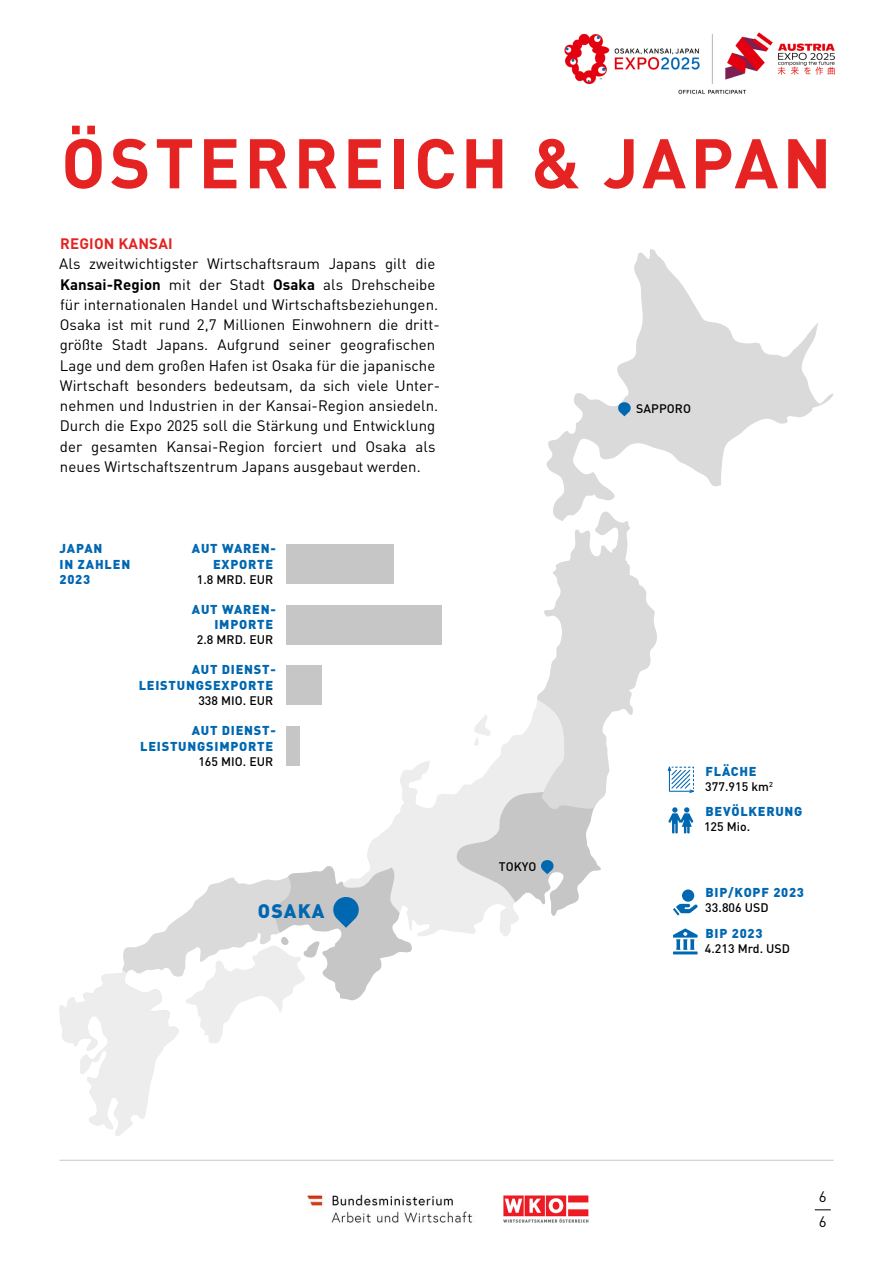
<style>
.page{position:relative;width:893px;height:1263px;background:#fff}
.page>*{position:absolute;margin:0;border:0;box-sizing:border-box;transform-origin:0 0}
.t1{font:700 69px "DIN Pro";letter-spacing:.06em;color:#e52322}
.t2{font:900 19.35px "DIN Pro";letter-spacing:.06em;color:#0067b1}
.t3{font:15px/20.2px "DIN Pro";letter-spacing:.005em;color:#000}
.t4{font:700 15px "DIN Pro";letter-spacing:.015em;color:#e52322}
.t5{font:900 12.75px/15.8px "DIN Pro";letter-spacing:.06em;color:#0067b1;text-align:right}
.t6{font:500 12.3px "DIN Pro";letter-spacing:.005em;color:#000}
.s1{font-weight:700}
</style>
<div class="page">
<svg style="left:546px;top:249px;width:287px;height:262px"></svg>
<svg style="left:367px;top:761px;width:152px;height:175px;fill:#ededed"></svg>
<svg style="left:59px;top:865px;width:353px;height:271px"></svg>
<svg style="left:457px;top:511px;width:200px;height:406px"></svg>
<svg style="left:617px;top:402px;width:14px;height:14px"></svg>
<svg style="left:668px;top:767px;width:26px;height:26px"></svg>
<svg style="left:668px;top:807px;width:25px;height:26px"></svg>
<svg style="left:673px;top:904px;width:25px;height:11px"></svg>
<div style="left:682px;top:889px;width:12px;height:13px;background:#0067b1;border-radius:50%"></div>
<svg style="left:673px;top:928px;width:25px;height:26px"></svg>
<div style="left:286px;top:544px;width:108px;height:40px;background:#c6c6c6"></div>
<div style="left:286px;top:605px;width:156px;height:40px;background:#c6c6c6"></div>
<div style="left:286px;top:665px;width:36px;height:40px;background:#c6c6c6"></div>
<div style="left:286px;top:726px;width:14px;height:40px;background:#c6c6c6"></div>
<img style="left:307px;top:1194px;width:166px;height:29px">
<img style="left:503px;top:1195px;width:86px;height:28px">
<hr style="left:60px;top:1160px;width:773px;height:1px;background:#c6c6c6">
<svg style="left:815px;top:1209px;width:16px;height:1px"></svg>
<img style="left:564px;top:32px;width:271px;height:63px">
<h1 class="t1" style="left:61px;top:116px;width:772px">ÖSTERREICH &amp; JAPAN</h1>
<p class="t4" style="left:60px;top:233px;width:114px">REGION KANSAI</p>
<p class="t3" style="left:59px;top:253px;width:382px">Als zweitwichtigster Wirtschaftsraum Japans gilt die <span class="s1">Kansai-Region</span> mit der Stadt <span class="s1">Osaka</span> als Drehscheibe für internationalen Handel und Wirtschaftsbeziehungen.<br>Osaka ist mit rund 2,7 Millionen Einwohnern die dritt&shy;größte Stadt Japans. Aufgrund seiner geografischen Lage und dem großen Hafen ist Osaka für die japanische Wirtschaft besonders bedeutsam, da sich viele Unter&shy;nehmen und Industrien in der Kansai-Region ansiedeln.<br>Durch die Expo 2025 soll die Stärkung und Entwicklung der gesamten Kansai-Region forciert und Osaka als neues Wirtschaftszentrum Japans ausgebaut werden.</p>
<p class="t5" style="left:60px;top:540px;width:72px;text-align:left">JAPAN<br>IN ZAHLEN<br>2023</p>
<p class="t5" style="left:192px;top:540px;width:86px">AUT WAREN-<br>EXPORTE</p>
<p class="t6" style="left:197px;top:571px;width:78px">1.8 MRD. EUR</p>
<p class="t5" style="left:192px;top:601px;width:86px">AUT WAREN-<br>IMPORTE</p>
<p class="t6" style="left:197px;top:632px;width:78px">2.8 MRD. EUR</p>
<p class="t5" style="left:139px;top:661px;width:139px">AUT DIENST-<br>LEISTUNGSEXPORTE</p>
<p class="t6" style="left:198px;top:692px;width:77px">338 MIO. EUR</p>
<p class="t5" style="left:140px;top:722px;width:137px">AUT DIENST-<br>LEISTUNGSIMPORTE</p>
<p class="t6" style="left:198px;top:753px;width:77px">165 MIO. EUR</p>
<p class="t2" style="left:258px;top:898px;width:68px">OSAKA</p>
<p class="t6" style="left:499px;top:858px;width:39px">TOKYO</p>
<p class="t6" style="left:636px;top:401px;width:56px">SAPPORO</p>
<p class="t5" style="left:705px;top:763px;width:53px">FLÄCHE</p>
<p class="t6" style="left:705px;top:778px;width:69px">377.915 km<sup>2</sup></p>
<p class="t5" style="left:705px;top:803px;width:99px">BEVÖLKERUNG</p>
<p class="t6" style="left:704px;top:818px;width:48px">125 Mio.</p>
<p class="t5" style="left:705px;top:884px;width:100px">BIP/KOPF 2023</p>
<p class="t6" style="left:705px;top:899px;width:65px">33.806 USD</p>
<p class="t5" style="left:705px;top:925px;width:58px">BIP 2023</p>
<p class="t6" style="left:705px;top:940px;width:87px">4.213 Mrd. USD</p>
<p class="t3" style="left:819px;top:1184px;width:9px;line-height:25.2px">6<br>6</p>
</div>
